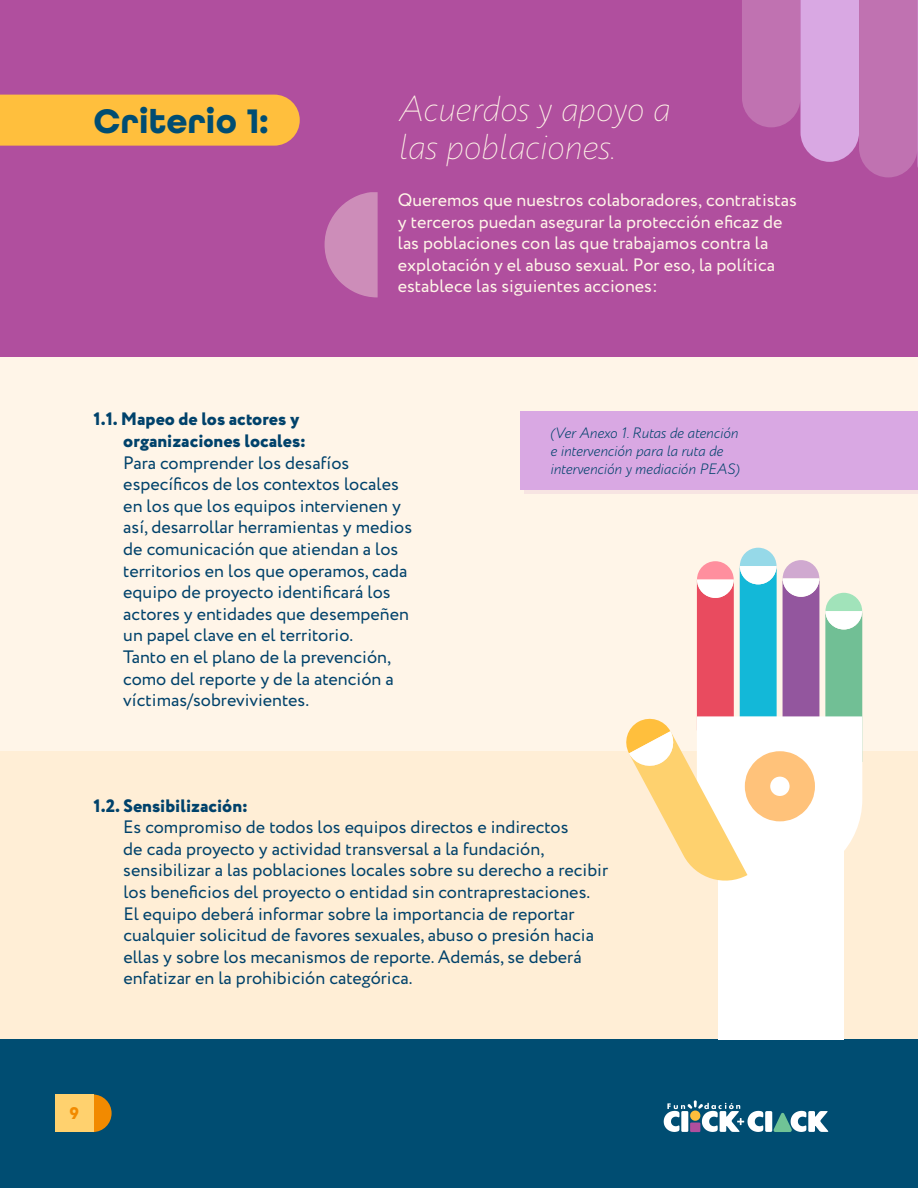
<style>
.page{position:relative;width:918px;height:1188px;background:#fff5e8}
.page>*{position:absolute;margin:0;border:0;box-sizing:border-box;transform-origin:0 0}
.t1{font:italic 200 36px/37.5px "Circe";color:#fff5e8}
.t2{font:700 36px "All Round Gothic";color:#004d72}
.t3{font:18px/21.6px "Circe";color:#00426b}
.t4{font:18px/21.6px "Circe";color:#fff5e8}
.t5{font:800 18px/21.6px "Circe";color:#00426b}
.t6{font:700 18px "All Round Gothic";color:#f28a00}
.t7{font:italic 300 15px/18px "Circe";color:#00426b}
</style>
<div class="page">
<div style="left:0;top:0;width:918px;height:356px;background:#b04f9e"></div>
<div style="left:0;top:95px;width:300px;height:51px;background:#ffbf3d"></div>
<div style="left:0;top:751px;width:918px;height:437px;background:#ffeed6"></div>
<div style="left:0;top:1040px;width:918px;height:148px;background:#004d72"></div>
<svg style="left:325px;top:192px;width:53px;height:105px"></svg>
<svg style="left:742px;top:0;width:176px;height:178px"></svg>
<svg style="left:664px;top:1100px;width:164px;height:33px"></svg>
<svg style="left:94px;top:1094px;width:18px;height:38px"></svg>
<div style="left:55px;top:1094px;width:39px;height:38px;background:#ffd16e"></div>
<div style="left:524px;top:416px;width:394px;height:78px;background:#f7e4e2"></div>
<div style="left:520px;top:412px;width:398px;height:78px;background:#d9a8e3"></div>
<div style="left:718px;top:797px;width:126px;height:243px;background:#fff"></div>
<svg style="left:626px;top:547px;width:236px;height:334px"></svg>
<h1 class="t2" style="left:94px;top:100px;width:177px">Criterio 1:</h1>
<h1 class="t1" style="left:398px;top:91px;width:273px">Acuerdos y apoyo a las poblaciones.</h1>
<p class="t4" style="left:398px;top:190px;width:401px">Queremos que nuestros colaboradores, contratistas y terceros puedan asegurar la protección eficaz de las poblaciones con las que trabajamos contra la explotación y el abuso sexual. Por eso, la política establece las siguientes acciones:</p>
<p class="t5" style="left:123px;top:410px;width:184px;text-indent:-30px">1.1. Mapeo de los actores y organizaciones locales:</p>
<p class="t3" style="left:123px;top:452px;width:290px">Para comprender los desafíos específicos de los contextos locales en los que los equipos intervienen y así, desarrollar herramientas y medios de comunicación que atiendan a los territorios en los que operamos, cada equipo de proyecto identificará los actores y entidades que desempeñen un papel clave en el territorio.<br>Tanto en el plano de la prevención, como del reporte y de la atención a víctimas/sobrevivientes.</p>
<p class="t7" style="left:550px;top:424px;width:191px">(Ver Anexo 1. Rutas de atención e intervención para la ruta de intervención y mediación PEAS)</p>
<p class="t5" style="left:94px;top:796px;width:156px">1.2. Sensibilización:</p>
<p class="t3" style="left:123px;top:817px;width:486px">Es compromiso de todos los equipos directos e indirectos<br>de cada proyecto y actividad transversal a la fundación, sensibilizar a las poblaciones locales sobre su derecho a recibir los beneficios del proyecto o entidad sin contraprestaciones.<br>El equipo deberá informar sobre la importancia de reportar cualquier solicitud de favores sexuales, abuso o presión hacia ellas y sobre los mecanismos de reporte. Además, se deberá enfatizar en la prohibición categórica.</p>
<p class="t6" style="left:69px;top:1102px;width:11px">9</p>
</div>
